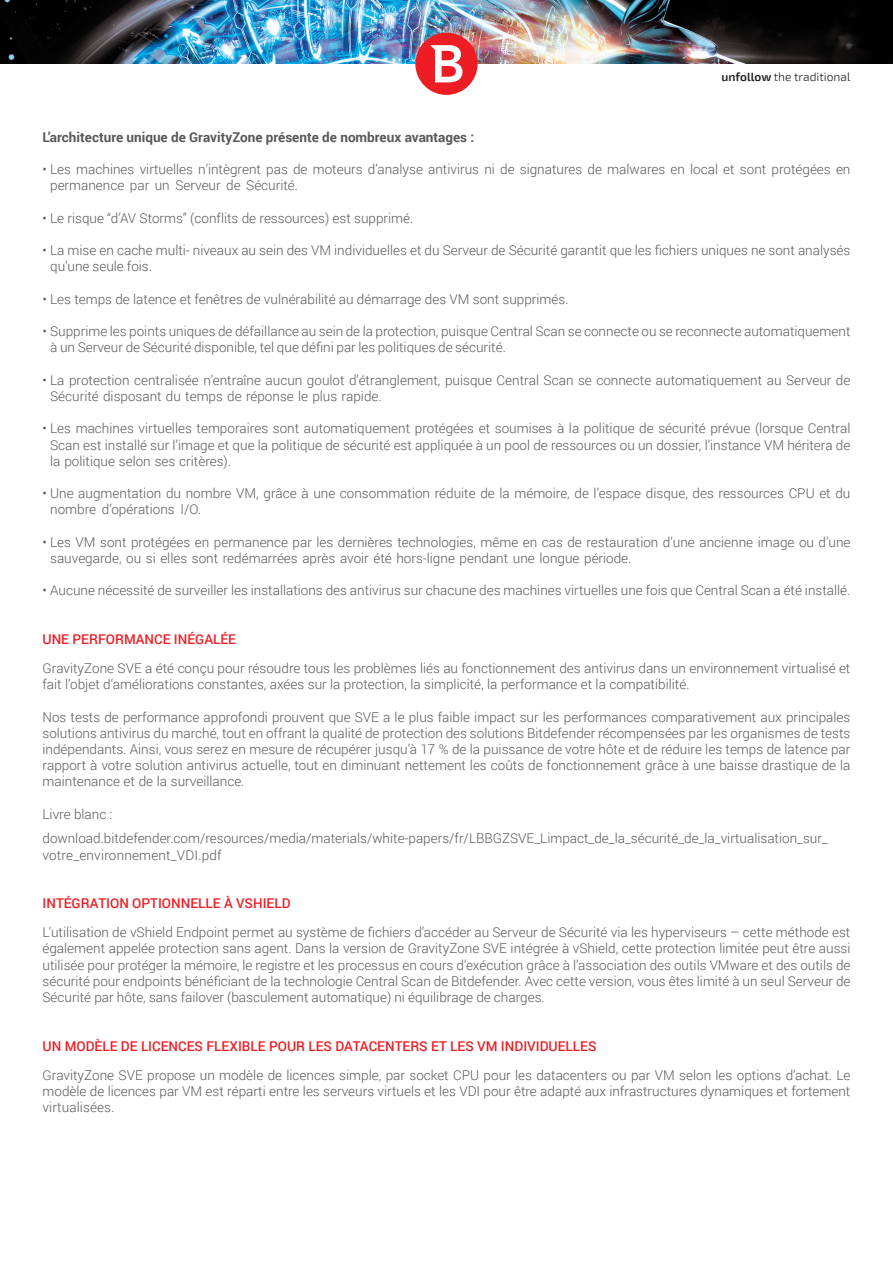
<style>
.page{position:relative;width:893px;height:1263px;background:#fff}
.page>*{position:absolute;margin:0;border:0;box-sizing:border-box;transform-origin:0 0}
.Bodycopybold{font:300 13.5px/16.2px "Roboto";color:#57585a}
.Head-Red{font:500 13.5px "Roboto";color:#ee1d23}
.Bodycopybold-2{font:700 13.5px "Roboto";color:#57585a}
.t1{font:300 12px "Exo 2";color:#231f20}
.s1{font-weight:600}
</style>
<div class="page">
<img style="left:0;top:0;width:893px;height:63px">
<div style="left:415px;top:33px;width:63px;height:62px;background:#ee1d23;border-radius:50%"></div>
<svg style="left:430px;top:45px;width:32px;height:37px"></svg>
<p class="t1" style="left:721px;top:70px;width:131px"><span class="s1">unfollow</span> the traditional</p>
<p class="Bodycopybold-2" style="left:43px;top:127px;width:433px">L’architecture unique de GravityZone présente de nombreux avantages :</p>
<p class="Bodycopybold" style="left:50px;top:161px;width:802px;text-indent:-8px">• Les machines virtuelles n’intègrent pas de moteurs d’analyse antivirus ni de signatures de malwares en local et sont protégées en permanence par un Serveur de Sécurité.</p>
<p class="Bodycopybold" style="left:43px;top:209px;width:372px">• Le risque “d’AV Storms” (conflits de ressources) est supprimé.</p>
<p class="Bodycopybold" style="left:50px;top:242px;width:802px;text-indent:-8px">• La mise en cache multi- niveaux au sein des VM individuelles et du Serveur de Sécurité garantit que les fichiers uniques ne sont analysés qu’une seule fois.</p>
<p class="Bodycopybold" style="left:43px;top:290px;width:528px">• Les temps de latence et fenêtres de vulnérabilité au démarrage des VM sont supprimés.</p>
<p class="Bodycopybold" style="left:50px;top:323px;width:802px;text-indent:-8px">• Supprime les points uniques de défaillance au sein de la protection, puisque Central Scan se connecte ou se reconnecte automatiquement à un Serveur de Sécurité disponible, tel que défini par les politiques de sécurité.</p>
<p class="Bodycopybold" style="left:50px;top:371px;width:802px;text-indent:-8px">• La protection centralisée n’entraîne aucun goulot d’étranglement, puisque Central Scan se connecte automatiquement au Serveur de<br>Sécurité disposant du temps de réponse le plus rapide.</p>
<p class="Bodycopybold" style="left:50px;top:420px;width:802px;text-align:justify;text-indent:-8px">• Les machines virtuelles temporaires sont automatiquement protégées et soumises à la politique de sécurité prévue (lorsque Central Scan est installé sur l’image et que la politique de sécurité est appliquée à un pool de ressources ou un dossier, l’instance VM héritera de la politique selon ses critères).</p>
<p class="Bodycopybold" style="left:50px;top:485px;width:802px;text-indent:-8px">• Une augmentation du nombre VM, grâce à une consommation réduite de la mémoire, de l’espace disque, des ressources CPU et du nombre d’opérations I/O.</p>
<p class="Bodycopybold" style="left:50px;top:533px;width:802px;text-indent:-8px">• Les VM sont protégées en permanence par les dernières technologies, même en cas de restauration d’une ancienne image ou d’une sauvegarde, ou si elles sont redémarrées après avoir été hors-ligne pendant une longue période.</p>
<p class="Bodycopybold" style="left:43px;top:582px;width:809px">• Aucune nécessité de surveiller les installations des antivirus sur chacune des machines virtuelles une fois que Central Scan a été installé.</p>
<p class="Head-Red" style="left:43px;top:630px;width:195px">UNE PERFORMANCE INÉGALÉE</p>
<p class="Bodycopybold" style="left:43px;top:660px;width:809px">GravityZone SVE a été conçu pour résoudre tous les problèmes liés au fonctionnement des antivirus dans un environnement virtualisé et fait l’objet d’améliorations constantes, axées sur la protection, la simplicité, la performance et la compatibilité.</p>
<p class="Bodycopybold" style="left:43px;top:708px;width:809px;text-align:justify">Nos tests de performance approfondi prouvent que SVE a le plus faible impact sur les performances comparativement aux principales solutions antivirus du marché, tout en offrant la qualité de protection des solutions Bitdefender récompensées par les organismes de tests indépendants. Ainsi, vous serez en mesure de récupérer jusqu’à 17 % de la puissance de votre hôte et de réduire les temps de latence par rapport à votre solution antivirus actuelle, tout en diminuant nettement les coûts de fonctionnement grâce à une baisse drastique de la maintenance et de la surveillance.</p>
<p class="Bodycopybold" style="left:43px;top:805px;width:71px">Livre blanc :</p>
<p class="Bodycopybold" style="left:43px;top:830px;width:787px">download.bitdefender.com/resources/media/materials/white-papers/fr/LBBGZSVE_Limpact_de_la_sécurité_de_la_virtualisation_sur_ votre_environnement_VDI.pdf</p>
<p class="Head-Red" style="left:43px;top:894px;width:250px">INTÉGRATION OPTIONNELLE À VSHIELD</p>
<p class="Bodycopybold" style="left:43px;top:924px;width:809px;text-align:justify">L’utilisation de vShield Endpoint permet au système de fichiers d’accéder au Serveur de Sécurité via les hyperviseurs – cette méthode est également appelée protection sans agent. Dans la version de GravityZone SVE intégrée à vShield, cette protection limitée peut être aussi utilisée pour protéger la mémoire, le registre et les processus en cours d’exécution grâce à l’association des outils VMware et des outils de sécurité pour endpoints bénéficiant de la technologie Central Scan de Bitdefender. Avec cette version, vous êtes limité à un seul Serveur de Sécurité par hôte, sans failover (basculement automatique) ni équilibrage de charges.</p>
<p class="Head-Red" style="left:43px;top:1036px;width:555px">UN MODÈLE DE LICENCES FLEXIBLE POUR LES DATACENTERS ET LES VM INDIVIDUELLES</p>
<p class="Bodycopybold" style="left:43px;top:1066px;width:809px;text-align:justify">GravityZone SVE propose un modèle de licences simple, par socket CPU pour les datacenters ou par VM selon les options d’achat. Le modèle de licences par VM est réparti entre les serveurs virtuels et les VDI pour être adapté aux infrastructures dynamiques et fortement virtualisées.</p>
</div>
